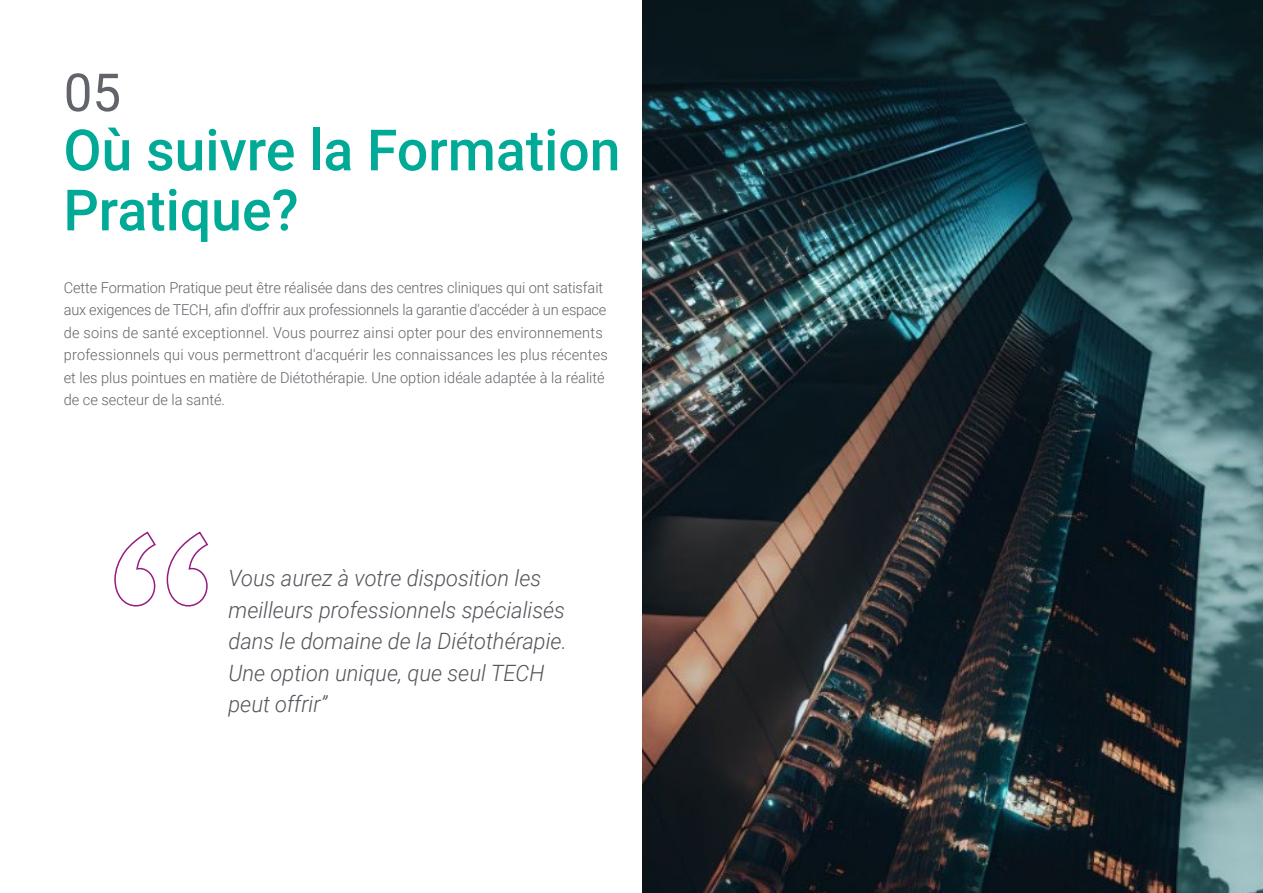
<style>
.page{position:relative;width:1263px;height:893px;background:#fff}
.page>*{position:absolute;margin:0;border:0;box-sizing:border-box;transform-origin:0 0}
.t1{font:500 57px/60px "Roboto";color:#00aa97}
.t2{font:52.5px "Roboto";color:#61646a}
.t3{font:italic 300 22.5px/31.5px "Roboto";color:#52555b}
.t4{font:300 15px/22.5px "Roboto";color:#61646a}
</style>
<div class="page">
<svg style="left:114px;top:531px;width:95px;height:76px"></svg>
<img style="left:642px;top:0;width:621px;height:893px">
<h2 class="t2" style="left:64px;top:56px;width:59px">05</h2>
<h1 class="t1" style="left:63px;top:118px;width:558px">Où suivre la Formation<br>Pratique?</h1>
<p class="t4" style="left:64px;top:275px;width:545px">Cette Formation Pratique peut être réalisée dans des centres cliniques qui ont satisfait aux exigences de TECH, afin d'offrir aux professionnels la garantie d'accéder à un espace de soins de santé exceptionnel. Vous pourrez ainsi opter pour des environnements professionnels qui vous permettront d'acquérir les connaissances les plus récentes et les plus pointues en matière de Diétothérapie. Une option idéale adaptée à la réalité de ce secteur de la santé.</p>
<h3 class="t3" style="left:228px;top:561px;width:340px">Vous aurez à votre disposition les meilleurs professionnels spécialisés dans le domaine de la Diétothérapie.<br>Une option unique, que seul TECH peut offrir”</h3>
</div>
